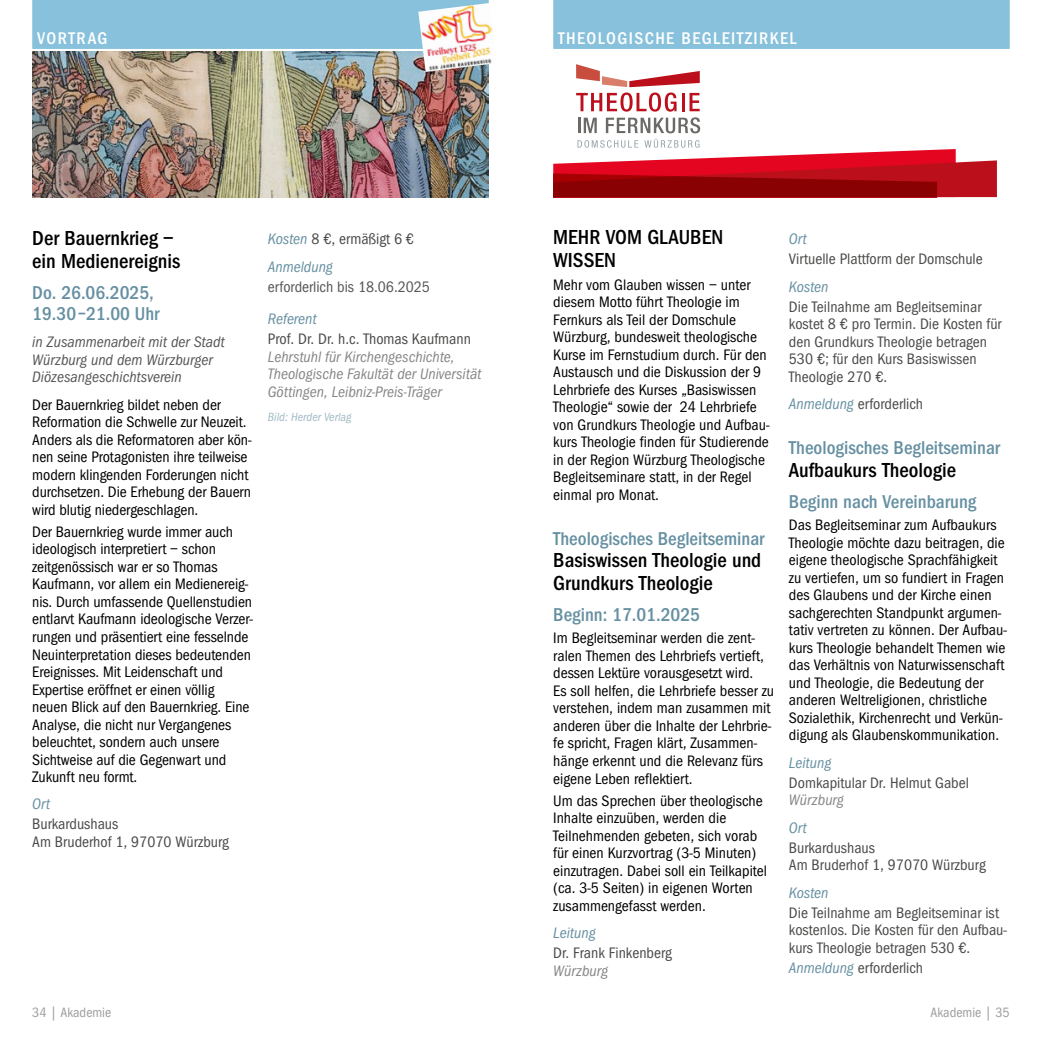
<style>
.page{position:relative;width:1042px;height:1042px;background:#fff}
.page>*{position:absolute;margin:0;border:0;box-sizing:border-box;transform-origin:0 0}
.t1{font:21px/22.8px "Franklin Goth EFTU Med Con";color:#000}
.t2{font:19.25px/21px "Franklin Goth EFTU Med Con";color:#6690a2}
.t3{font:17.5px "Franklin Goth EFTU Med Con";letter-spacing:.08em;color:#fff}
.t4{font:15.75px/17.5px "Franklin Goth EFTU Book Con";color:#000}
.t5{font:15.75px/17.5px "Franklin Goth EFTU Book Con";color:#4a4a49}
.t6{font:15.75px/17.5px "Franklin Goth EFTU Book Con Ita";color:#878787}
.t7{font:15.75px/17.5px "Franklin Goth EFTU Book Con Ita";color:#575756}
.t8{font:15.75px "Franklin Goth EFTU Book Con Ita";color:#6690a2}
.t9{font:15.75px "Franklin Goth EFTU Book Con";color:#575756}
.t10{font:14px "Franklin Goth EFTU Book Con";color:#9d9d9c}
.t11{font:12.25px "Franklin Goth EFTU Book Con Ita";color:#a1bac7}
.s1{font-family:"Franklin Goth EFTU Book Con Ita";color:#6690a2}
</style>
<div class="page">
<div style="left:553px;top:0;width:456px;height:49px;background:#88c1dc"></div>
<svg style="left:576px;top:64px;width:124px;height:23px"></svg>
<svg style="left:576px;top:93px;width:124px;height:40px"></svg>
<svg style="left:553px;top:139px;width:444px;height:58px"></svg>
<div style="left:32px;top:0;width:457px;height:49px;background:#88c1dc"></div>
<img style="left:32px;top:52px;width:457px;height:146px">
<img style="left:418px;top:3px;width:75px;height:69px">
<p class="t3" style="left:37px;top:28px;width:72px">VORTRAG</p>
<p class="t3" style="left:558px;top:28px;width:240px">THEOLOGISCHE BEGLEITZIRKEL</p>
<h1 class="t1" style="left:32px;top:227px;width:150px">Der Bauernkrieg – ein Medienereignis</h1>
<p class="t2" style="left:32px;top:282px;width:129px">Do. 26.06.2025,<br>19.30–21.00 Uhr</p>
<p class="t7" style="left:32px;top:333px;width:194px">in Zusammenarbeit mit der Stadt<br>Würzburg und dem Würzburger<br>Diözesangeschichtsverein</p>
<p class="t4" style="left:32px;top:396px;width:221px">Der Bauernkrieg bildet neben der Reformation die Schwelle zur Neuzeit.<br>Anders als die Reformatoren aber kön&shy;nen seine Protagonisten ihre teilweise modern klingenden Forderungen nicht durchsetzen. Die Erhebung der Bauern wird blutig niedergeschlagen.</p>
<p class="t4" style="left:32px;top:523px;width:222px">Der Bauernkrieg wurde immer auch ideologisch interpretiert – schon zeitgenössisch war er so Thomas Kaufmann, vor allem ein Medienereig&shy;nis. Durch umfassende Quellenstudien entlarvt Kaufmann ideologische Verzer&shy;rungen und präsentiert eine fesselnde Neuinterpretation dieses bedeutenden Ereignisses. Mit Leidenschaft und Expertise eröffnet er einen völlig neuen Blick auf den Bauernkrieg. Eine Analyse, die nicht nur Vergangenes beleuchtet, sondern auch unsere Sichtweise auf die Gegenwart und Zukunft neu formt.</p>
<p class="t8" style="left:32px;top:795px;width:19px">Ort</p>
<p class="t5" style="left:32px;top:815px;width:198px">Burkardushaus<br>Am Bruderhof 1, 97070 Würzburg</p>
<p class="t5" style="left:268px;top:231px;width:148px"><span class="s1">Kosten</span> 8 €, ermäßigt 6 €</p>
<p class="t8" style="left:268px;top:258px;width:66px">Anmeldung</p>
<p class="t9" style="left:268px;top:278px;width:164px">erforderlich bis 18.06.2025</p>
<p class="t8" style="left:268px;top:310px;width:50px">Referent</p>
<p class="t5" style="left:268px;top:330px;width:204px">Prof. Dr. Dr. h.c. Thomas Kaufmann</p>
<p class="t6" style="left:268px;top:348px;width:215px">Lehrstuhl für Kirchengeschichte,<br>Theologische Fakultät der Universität<br>Göttingen, Leibniz-Preis-Träger</p>
<p class="t11" style="left:268px;top:409px;width:85px">Bild: Herder Verlag</p>
<h1 class="t1" style="left:553px;top:226px;width:171px">MEHR VOM GLAUBEN<br>WISSEN</h1>
<p class="t4" style="left:553px;top:276px;width:218px">Mehr vom Glauben wissen – unter diesem Motto führt Theologie im Fernkurs als Teil der Domschule Würzburg, bundesweit theologische Kurse im Fernstudium durch. Für den Austausch und die Diskussion der 9<br>Lehrbriefe des Kurses „Basiswissen Theologie“ sowie der 24 Lehrbriefe von Grundkurs Theologie und Aufbau&shy;kurs Theologie finden für Studierende in der Region Würzburg Theologische Begleitseminare statt, in der Regel einmal pro Monat.</p>
<p class="t2" style="left:553px;top:528px;width:213px">Theologisches Begleitseminar</p>
<h1 class="t1" style="left:553px;top:549px;width:210px">Basiswissen Theologie und<br>Grundkurs Theologie</h1>
<p class="t2" style="left:553px;top:604px;width:148px">Beginn: 17.01.2025</p>
<p class="t4" style="left:553px;top:630px;width:222px">Im Begleitseminar werden die zent&shy;ralen Themen des Lehrbriefs vertieft, dessen Lektüre vorausgesetzt wird.<br>Es soll helfen, die Lehrbriefe besser zu verstehen, indem man zusammen mit anderen über die Inhalte der Lehrbrie&shy;fe spricht, Fragen klärt, Zusammen&shy;hänge erkennt und die Relevanz fürs eigene Leben reflektiert.</p>
<p class="t4" style="left:553px;top:792px;width:215px">Um das Sprechen über theologische Inhalte einzuüben, werden die Teilnehmenden gebeten, sich vorab für einen Kurzvortrag (3-5 Minuten) einzutragen. Dabei soll ein Teilkapitel (ca. 3-5 Seiten) in eigenen Worten zusammengefasst werden.</p>
<p class="t8" style="left:553px;top:924px;width:44px">Leitung</p>
<p class="t5" style="left:553px;top:944px;width:120px">Dr. Frank Finkenberg</p>
<p class="t6" style="left:553px;top:962px;width:56px">Würzburg</p>
<p class="t8" style="left:789px;top:230px;width:19px">Ort</p>
<p class="t5" style="left:789px;top:250px;width:195px">Virtuelle Plattform der Domschule</p>
<p class="t8" style="left:789px;top:278px;width:41px">Kosten</p>
<p class="t5" style="left:789px;top:298px;width:214px">Die Teilnahme am Begleitseminar kostet 8 € pro Termin. Die Kosten für den Grundkurs Theologie betragen<br>530 €; für den Kurs Basiswissen<br>Theologie 270 €.</p>
<p class="t5" style="left:789px;top:395px;width:136px"><span class="s1">Anmeldung</span> erforderlich</p>
<p class="t2" style="left:789px;top:437px;width:213px">Theologisches Begleitseminar</p>
<h1 class="t1" style="left:789px;top:459px;width:169px">Aufbaukurs Theologie</h1>
<p class="t2" style="left:789px;top:491px;width:189px">Beginn nach Vereinbarung</p>
<p class="t4" style="left:789px;top:516px;width:219px">Das Begleitseminar zum Aufbaukurs Theologie möchte dazu beitragen, die eigene theologische Sprachfähigkeit zu vertiefen, um so fundiert in Fragen des Glaubens und der Kirche einen sachgerechten Standpunkt argumen&shy;tativ vertreten zu können. Der Aufbau&shy;kurs Theologie behandelt Themen wie das Verhältnis von Naturwissenschaft und Theologie, die Bedeutung der anderen Weltreligionen, christliche Sozialethik, Kirchenrecht und Verkün&shy;digung als Glaubenskommunikation.</p>
<p class="t8" style="left:789px;top:753px;width:44px">Leitung</p>
<p class="t5" style="left:789px;top:774px;width:181px">Domkapitular Dr. Helmut Gabel</p>
<p class="t6" style="left:789px;top:791px;width:56px">Würzburg</p>
<p class="t8" style="left:789px;top:818px;width:19px">Ort</p>
<p class="t5" style="left:789px;top:839px;width:198px">Burkardushaus<br>Am Bruderhof 1, 97070 Würzburg</p>
<p class="t8" style="left:789px;top:883px;width:41px">Kosten</p>
<p class="t5" style="left:789px;top:904px;width:220px">Die Teilnahme am Begleitseminar ist kostenlos. Die Kosten für den Aufbau&shy;kurs Theologie betragen 530 €.</p>
<p class="t5" style="left:789px;top:959px;width:136px"><span class="s1">Anmeldung</span> erforderlich</p>
<p class="t10" style="left:32px;top:1004px;width:81px">34 | Akademie</p>
<p class="t10" style="left:930px;top:1004px;width:81px">Akademie | 35</p>
</div>
